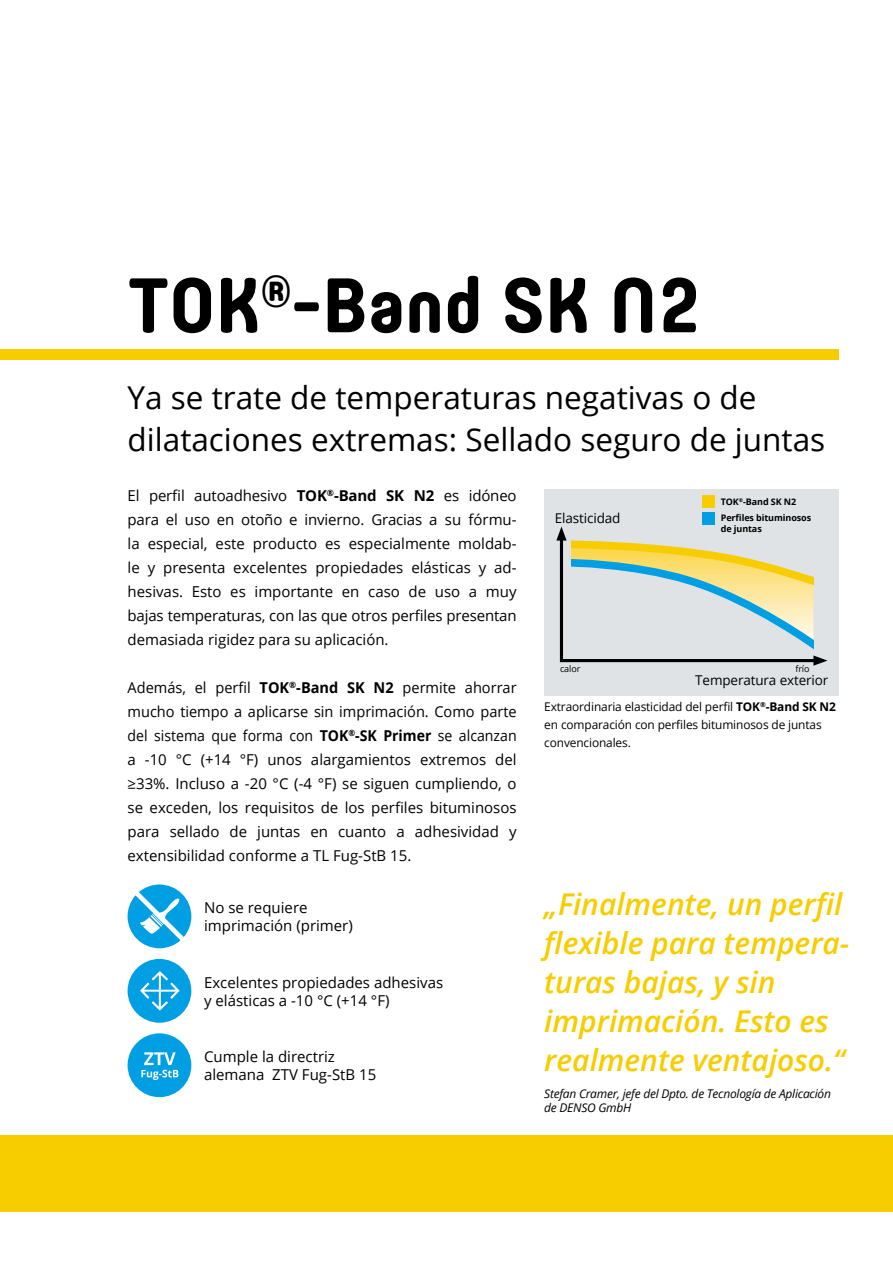
<style>
.page{position:relative;width:893px;height:1263px;background:#fff}
.page>*{position:absolute;margin:0;border:0;box-sizing:border-box;transform-origin:0 0}
.t1{font:700 76.5px "Core Mellow 65";color:#000}
.t2{font:31.5px/42px "Open Sans";color:#000}
.t3{font:italic 600 30px/39px "Open Sans";color:#f7cd00}
.t4{font:15px/24px "Open Sans";color:#000}
.t5{font:13.5px "Open Sans";letter-spacing:-.01em;color:#000}
.t6{font:12px/18px "Open Sans";letter-spacing:-.01em;color:#000}
.t7{font:italic 12px/14.4px "Open Sans";letter-spacing:-.02em;color:#000}
.t8{font:700 9px/16.2px "Open Sans";letter-spacing:-.01em;color:#000}
.t9{font:9px "Open Sans";letter-spacing:-.01em;color:#000}
.s1{font-weight:700}
</style>
<div class="page">
<div style="left:0;top:1135px;width:893px;height:77px;background:#f7cd00"></div>
<div style="left:0;top:349px;width:839px;height:10px;background:#f7cd00"></div>
<svg style="left:128px;top:959px;width:63px;height:64px"></svg>
<svg style="left:128px;top:884px;width:63px;height:64px"></svg>
<div style="left:544px;top:489px;width:295px;height:206px;background:#e0e3e5"></div>
<svg style="left:556px;top:526px;width:271px;height:140px"></svg>
<svg style="left:128px;top:1033px;width:63px;height:64px"></svg>
<div style="left:702px;top:495px;width:12px;height:13px;background:#f7cd00"></div>
<div style="left:702px;top:512px;width:12px;height:13px;background:#009fe3"></div>
<h1 class="t1" style="left:128px;top:247px;width:574px">TOK<sup>®</sup>-Band SK N2</h1>
<h2 class="t2" style="left:128px;top:375px;width:699px">Ya se trate de temperaturas negativas o de dilataciones extremas: Sellado seguro de juntas</h2>
<p class="t4" style="left:128px;top:483px;width:391px;text-align:justify">El perfil autoadhesivo <span class="s1">TOK</span><sup>®</sup><span class="s1">-Band SK N2</span> es idóneo para el uso en otoño e invierno. Gracias a su fórmu&shy;la especial, este producto es especialmente moldab&shy;le y presenta excelentes propiedades elásticas y ad&shy;hesivas. Esto es importante en caso de uso a muy bajas temperaturas, con las que otros perfiles presentan demasiada rigidez para su aplicación.</p>
<p class="t4" style="left:128px;top:675px;width:391px;text-align:justify">Además, el perfil <span class="s1">TOK</span><sup>®</sup><span class="s1">-Band SK N2</span> permite ahorrar mucho tiempo a aplicarse sin imprimación. Como parte del sistema que forma con <span class="s1">TOK</span><sup>®</sup><span class="s1">-SK Primer</span> se alcanzan a -10 °C (+14 °F) unos alargamientos extremos del ≥33%. Incluso a -20 °C (-4 °F) se siguen cumpliendo, o se exceden, los requisitos de los perfiles bituminosos para sellado de juntas en cuanto a adhesividad y extensibilidad conforme a TL Fug-StB 15.</p>
<p class="t8" style="left:721px;top:494px;width:92px">TOK<sup>®</sup>-Band SK N2<br>Perfiles bituminosos</p>
<p class="t8" style="left:721px;top:521px;width:43px">de juntas</p>
<p class="t5" style="left:555px;top:509px;width:67px">Elasticidad</p>
<p class="t9" style="left:560px;top:662px;width:22px">calor</p>
<p class="t9" style="left:795px;top:662px;width:16px">frío</p>
<p class="t5" style="left:695px;top:671px;width:135px">Temperatura exterior</p>
<p class="t6" style="left:544px;top:697px;width:293px">Extraordinaria elasticidad del perfil <span class="s1">TOK</span><sup>®</sup><span class="s1">-Band SK N2 </span>en comparación con perfiles bituminosos de juntas convencionales.</p>
<p class="t4" style="left:204px;top:898px;width:150px;line-height:18px">No se requiere imprimación (primer)</p>
<p class="t4" style="left:204px;top:973px;width:241px;line-height:18px">Excelentes propiedades adhesivas y elásticas a -10 °C (+14 °F)</p>
<p class="t4" style="left:204px;top:1047px;width:174px;line-height:18px">Cumple la directriz alemana ZTV Fug-StB 15</p>
<h3 class="t3" style="left:544px;top:884px;width:307px">„Finalmente, un perfil flexible para tempera&shy;turas bajas, y sin imprimación. Esto es realmente ventajoso.“</h3>
<p class="t7" style="left:544px;top:1086px;width:288px">Stefan Cramer, jefe del Dpto. de Tecnología de Aplicación de DENSO GmbH</p>
</div>
